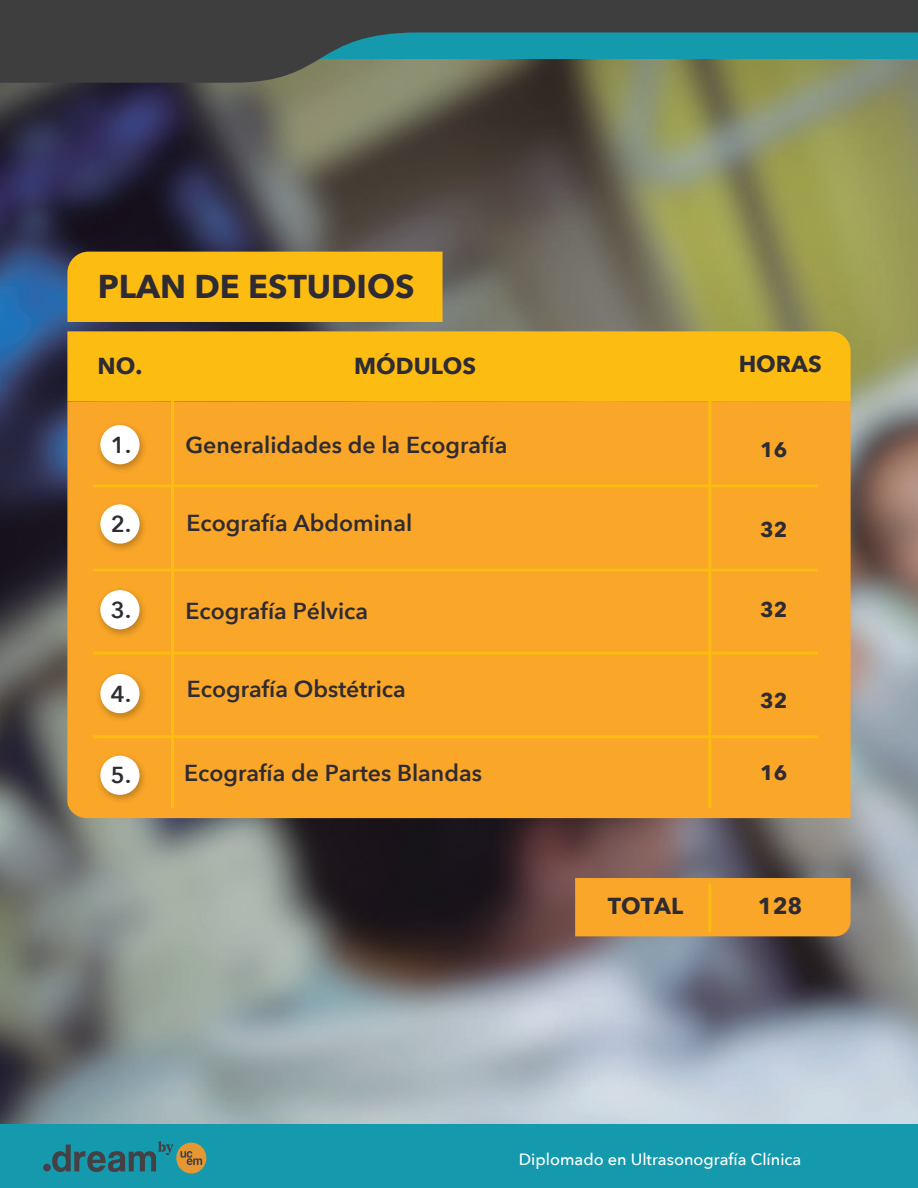
<style>
.page{position:relative;width:918px;height:1188px;background:#fff}
.page>*{position:absolute;margin:0;border:0;box-sizing:border-box;transform-origin:0 0}
.t1{font:700 33px "Avenir Next";color:#2e2b32}
.t2{font:600 23.1px "Avenir Next";color:#2e2b32}
.t3{font:700 23.1px "Avenir Next";color:#2e2b32}
.t4{font:700 21px "Avenir Next";color:#2e2b32}
.t5{font:500 16.35px "Avenir Next";color:#fff}
</style>
<div class="page">
<img style="left:0;top:83px;width:918px;height:1041px">
<div style="left:67px;top:331px;width:784px;height:70px;background:#fdbc12"></div>
<div style="left:67px;top:401px;width:784px;height:417px;background:#f9a629"></div>
<img style="left:93px;top:419px;width:57px;height:58px">
<div style="left:100px;top:425px;width:40px;height:39px;background:#fff;border-radius:50%"></div>
<img style="left:93px;top:498px;width:57px;height:58px">
<div style="left:100px;top:504px;width:40px;height:40px;background:#fff;border-radius:50%"></div>
<img style="left:93px;top:584px;width:57px;height:57px">
<div style="left:100px;top:590px;width:40px;height:39px;background:#fff;border-radius:50%"></div>
<img style="left:93px;top:668px;width:57px;height:57px">
<div style="left:100px;top:674px;width:40px;height:39px;background:#fff;border-radius:50%"></div>
<img style="left:93px;top:749px;width:57px;height:58px">
<div style="left:100px;top:756px;width:40px;height:39px;background:#fff;border-radius:50%"></div>
<hr style="left:93px;top:485px;width:725px;height:3px;background:#fdbc12">
<hr style="left:93px;top:569px;width:725px;height:3px;background:#fdbc12">
<hr style="left:93px;top:652px;width:725px;height:3px;background:#fdbc12">
<hr style="left:93px;top:735px;width:725px;height:3px;background:#fdbc12">
<hr style="left:171px;top:351px;width:3px;height:457px;background:#fdbc12">
<hr style="left:708px;top:351px;width:3px;height:457px;background:#fdbc12">
<div style="left:67px;top:252px;width:376px;height:70px;background:#fdbc12"></div>
<div style="left:575px;top:878px;width:276px;height:58px;background:#f9a629"></div>
<hr style="left:708px;top:884px;width:3px;height:49px;background:#fdbc12">
<div style="left:0;top:1124px;width:918px;height:64px;background:#1499ad"></div>
<div style="left:43px;top:1164px;width:8px;height:7px;background:#444044;border-radius:50%"></div>
<div style="left:176px;top:1143px;width:30px;height:31px;background:#e49733;border-radius:50%"></div>
<svg style="left:180px;top:1151px;width:22px;height:14px"></svg>
<svg style="left:52px;top:1141px;width:121px;height:31px"></svg>
<svg style="left:0;top:0;width:918px;height:83px;background:#415c59"></svg>
<h1 class="t1" style="left:98px;top:258px;width:318px">PLAN DE ESTUDIOS</h1>
<p class="t3" style="left:98px;top:346px;width:46px">NO.</p>
<p class="t3" style="left:354px;top:346px;width:123px">MÓDULOS</p>
<p class="t3" style="left:739px;top:344px;width:85px">HORAS</p>
<p class="t2" style="left:111px;top:425px;width:22px">1.</p>
<p class="t2" style="left:185px;top:425px;width:324px">Generalidades de la Ecografía</p>
<p class="t2" style="left:111px;top:504px;width:22px">2.</p>
<p class="t2" style="left:186px;top:503px;width:227px">Ecografía Abdominal</p>
<p class="t2" style="left:111px;top:590px;width:22px">3.</p>
<p class="t2" style="left:186px;top:591px;width:184px">Ecografía Pélvica</p>
<p class="t2" style="left:111px;top:674px;width:22px">4.</p>
<p class="t2" style="left:187px;top:669px;width:221px">Ecografía Obstétrica</p>
<p class="t2" style="left:111px;top:753px;width:373px">5. Ecografía de Partes Blandas</p>
<p class="t4" style="left:760px;top:432px;width:29px">16</p>
<p class="t4" style="left:760px;top:512px;width:29px">32</p>
<p class="t4" style="left:760px;top:592px;width:29px">32</p>
<p class="t4" style="left:760px;top:683px;width:29px">32</p>
<p class="t4" style="left:760px;top:755px;width:29px">16</p>
<p class="t3" style="left:608px;top:885px;width:77px">TOTAL</p>
<p class="t3" style="left:758px;top:885px;width:46px">128</p>
<p class="t5" style="left:519px;top:1145px;width:284px">Diplomado en Ultrasonografía Clínica</p>
</div>
